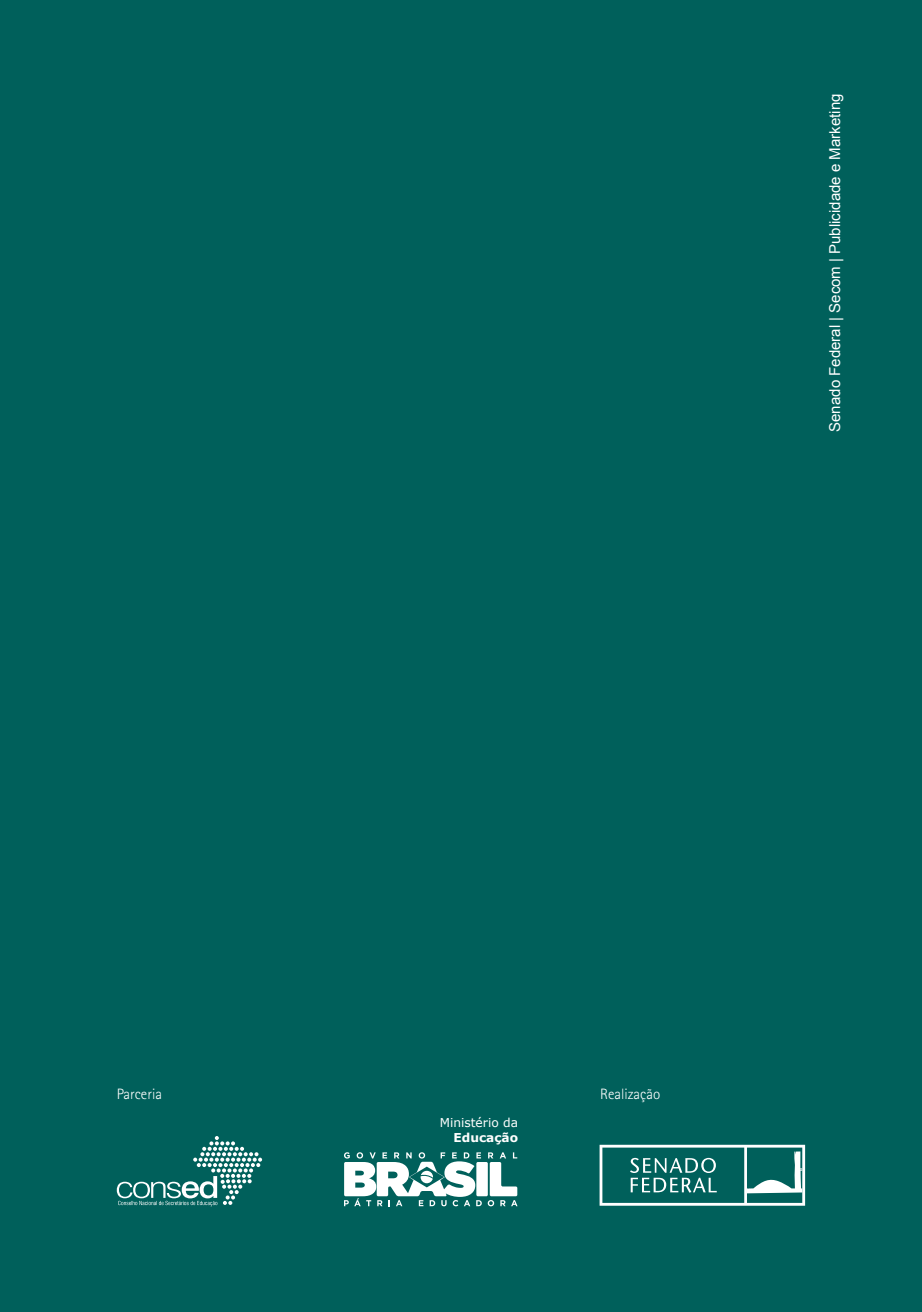
<style>
.page{position:relative;width:922px;height:1312px;background:#fff}
.page>*{position:absolute;margin:0;border:0;box-sizing:border-box;transform-origin:0 0}
.t1{font:15px "Arial";color:#fff}
.t2{font:300 15px "Rotis Sans Serif";color:#fff}
.t3{font:12.25px "Verdana";color:#fff}
.t4{font:700 12.25px "Verdana";color:#fff}
</style>
<div class="page">
<div style="left:0;top:0;width:921px;height:1311px;background:#00605b"></div>
<div style="left:476px;top:1161px;width:11px;height:34px;background:#fff;border-radius:2px"></div>
<svg style="left:487px;top:1152px;width:30px;height:53px"></svg>
<svg style="left:344px;top:1152px;width:137px;height:53px"></svg>
<svg style="left:117px;top:1136px;width:145px;height:69px"></svg>
<svg style="left:599px;top:1144px;width:205px;height:61px"></svg>
<p class="t1" style="left:825px;top:432px;width:339px;rotate:-90deg">Senado Federal | Secom | Publicidade e Marketing</p>
<p class="t2" style="left:117px;top:1084px;width:47px">Parceria</p>
<p class="t2" style="left:600px;top:1084px;width:62px">Realização</p>
<p class="t3" style="left:439px;top:1114px;width:80px">Ministério da</p>
<p class="t4" style="left:453px;top:1128px;width:66px">Educação</p>
</div>
